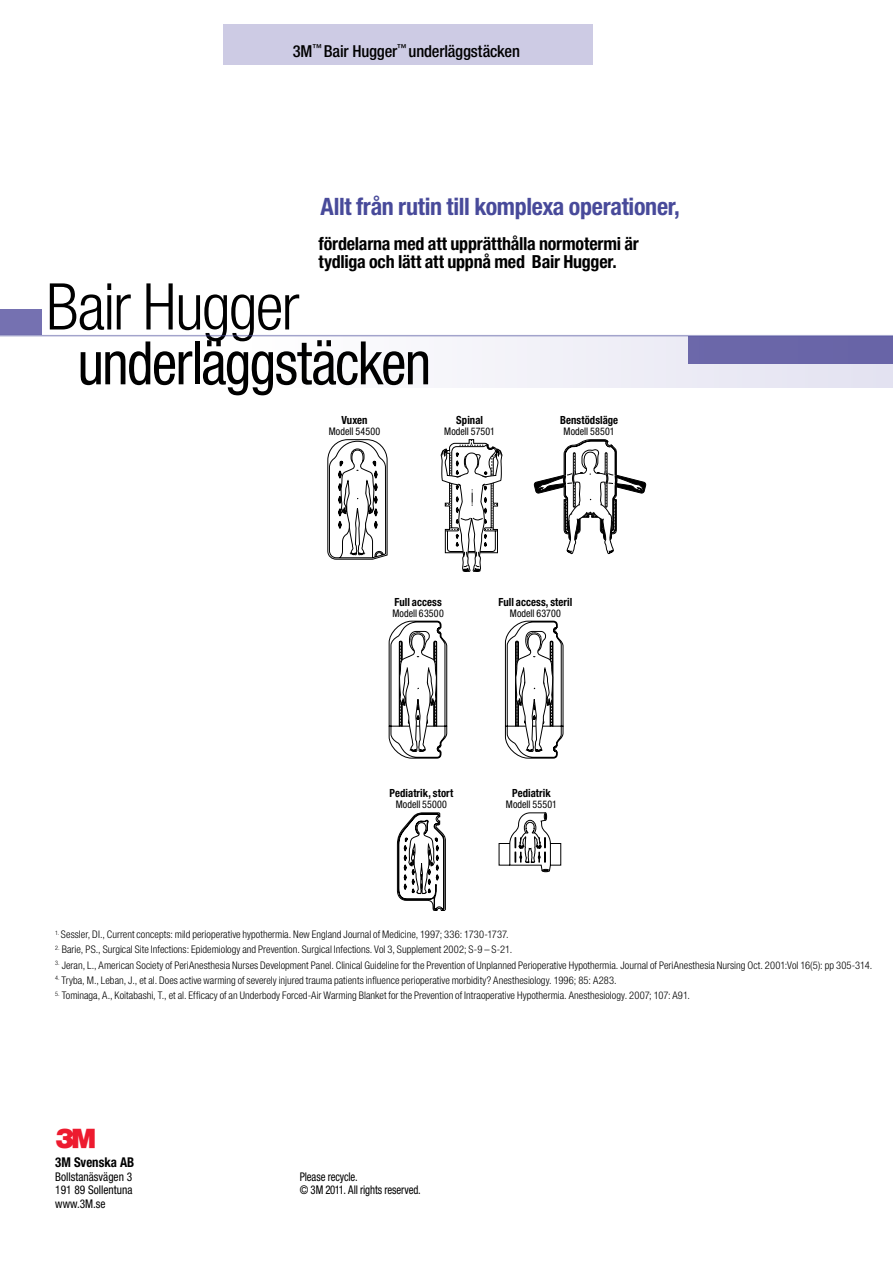
<style>
.page{position:relative;width:893px;height:1263px;background:#fff}
.page>*{position:absolute;margin:0;border:0;box-sizing:border-box;transform-origin:0 0}
.t1{font:300 condensed 64.5px "Helvetica Neue LT Std";letter-spacing:-.025em;color:#000}
.t2{font:condensed 60px "Helvetica Neue LT Std";letter-spacing:-.03em;color:#000;scale:.95 1}
.t3{font:27px "Logo 3 Mv 3 tt";color:#ed1b2f}
.t4{font:700 condensed 24px "Helvetica Neue LT Std";letter-spacing:-.015em;color:#484a9a}
.t5{font:700 condensed 18px/18px "Helvetica Neue LT Std";letter-spacing:-.01em;color:#000}
.t6{font:500 condensed 16.5px "Helvetica Neue LT Std";letter-spacing:-.01em;color:#000}
.t7{font:700 condensed 13.5px "Helvetica Neue LT Std";color:#000;scale:.95 1}
.t8{font:condensed 12px/13.5px "Helvetica Neue LT Std";color:#000;text-align:justify;scale:.95 1}
.t9{font:condensed 12px/13.5px "Helvetica Neue LT Std";color:#000;scale:.9 1}
.t10{font:700 condensed 11.25px "Helvetica Neue LT Std";letter-spacing:.005em;color:#000;scale:.95 1}
.t11{font:300 condensed 10.5px "Helvetica Neue LT Std";letter-spacing:.005em;color:#000}
.t12{font:condensed 10.5px "Helvetica Neue LT Std";letter-spacing:.005em;color:#000;scale:.95 1}
</style>
<div class="page">
<div style="left:249px;top:336px;width:644px;height:51px;background:linear-gradient(to right,#fff,#e3e2f1)"></div>
<svg style="left:499px;top:813px;width:62px;height:59px"></svg>
<svg style="left:397px;top:813px;width:48px;height:97px"></svg>
<svg style="left:328px;top:439px;width:59px;height:120px"></svg>
<svg style="left:441px;top:439px;width:61px;height:132px"></svg>
<svg style="left:534px;top:439px;width:112px;height:115px"></svg>
<svg style="left:389px;top:621px;width:58px;height:137px"></svg>
<svg style="left:505px;top:621px;width:58px;height:137px"></svg>
<div style="left:688px;top:336px;width:205px;height:28px;background:#6a66a8"></div>
<hr style="left:0;top:335px;width:893px;height:1px;background:#484a9a">
<div style="left:0;top:310px;width:42px;height:25px;background:#7571b1"></div>
<div style="left:223px;top:24px;width:369px;height:40px;background:#cdcbe4"></div>
<h3 class="t6" style="left:293px;top:41px;width:229px">3M<sup>™</sup> Bair Hugger<sup>™</sup> underläggstäcken</h3>
<h3 class="t4" style="left:321px;top:192px;width:361px">Allt från rutin till komplexa operationer,</h3>
<h3 class="t5" style="left:318px;top:234px;width:322px">fördelarna med att upprätthålla normotermi är tydliga och lätt att uppnå med Bair Hugger.</h3>
<h1 class="t1" style="left:46px;top:270px;width:255px">Bair Hugger</h1>
<h2 class="t2" style="left:78px;top:328px;width:374px">underläggstäcken</h2>
<p class="t10" style="left:341px;top:413px;width:29px">Vuxen</p>
<p class="t12" style="left:329px;top:425px;width:56px">Modell 54500</p>
<p class="t10" style="left:456px;top:413px;width:30px">Spinal</p>
<p class="t12" style="left:444px;top:425px;width:55px">Modell 57501</p>
<p class="t10" style="left:560px;top:413px;width:63px">Benstödsläge</p>
<p class="t12" style="left:564px;top:425px;width:55px">Modell 58501</p>
<p class="t10" style="left:394px;top:595px;width:51px">Full access</p>
<p class="t12" style="left:392px;top:607px;width:56px">Modell 63500</p>
<p class="t10" style="left:498px;top:595px;width:79px">Full access, steril</p>
<p class="t12" style="left:510px;top:607px;width:55px">Modell 63700</p>
<p class="t10" style="left:390px;top:786px;width:69px">Pediatrik, stort</p>
<p class="t12" style="left:396px;top:798px;width:56px">Modell 55000</p>
<p class="t10" style="left:512px;top:786px;width:42px">Pediatrik</p>
<p class="t12" style="left:506px;top:798px;width:55px">Modell 55501</p>
<p class="t11" style="left:55px;top:928px;width:455px"><sup>1.</sup> Sessler, DI., Current concepts: mild perioperative hypothermia. New England Journal of Medicine, 1997; 336: 1730-1737.</p>
<p class="t11" style="left:55px;top:944px;width:458px"><sup>2.</sup> Barie, PS., Surgical Site Infections: Epidemiology and Prevention. Surgical Infections. Vol 3, Supplement 2002; S-9 – S-21.</p>
<p class="t11" style="left:55px;top:959px;width:819px"><sup>3.</sup> Jeran, L., American Society of PeriAnesthesia Nurses Development Panel. Clinical Guideline for the Prevention of Unplanned Perioperative Hypothermia. Journal of PeriAnesthesia Nursing Oct. 2001:Vol 16(5): pp 305-314.</p>
<p class="t11" style="left:55px;top:974px;width:563px"><sup>4.</sup> Tryba, M., Leban, J., et al. Does active warming of severely injured trauma patients influence perioperative morbidity? Anesthesiology. 1996; 85: A283.</p>
<p class="t11" style="left:55px;top:989px;width:636px"><sup>5.</sup> Tominaga, A., Koitabashi, T., et al. Efficacy of an Underbody Forced-Air Warming Blanket for the Prevention of Intraoperative Hypothermia. Anesthesiology. 2007; 107: A91.</p>
<h3 class="t3" style="left:56px;top:1123px;width:41px">3</h3>
<p class="t7" style="left:55px;top:1154px;width:85px">3M Svenska AB</p>
<p class="t8" style="left:55px;top:1169px;width:83px">Bollstanäsvägen 3<br>191 89 Sollentuna www.3M.se</p>
<p class="t9" style="left:300px;top:1169px;width:136px">Please recycle.<br>© 3M 2011. All rights reserved.</p>
</div>
